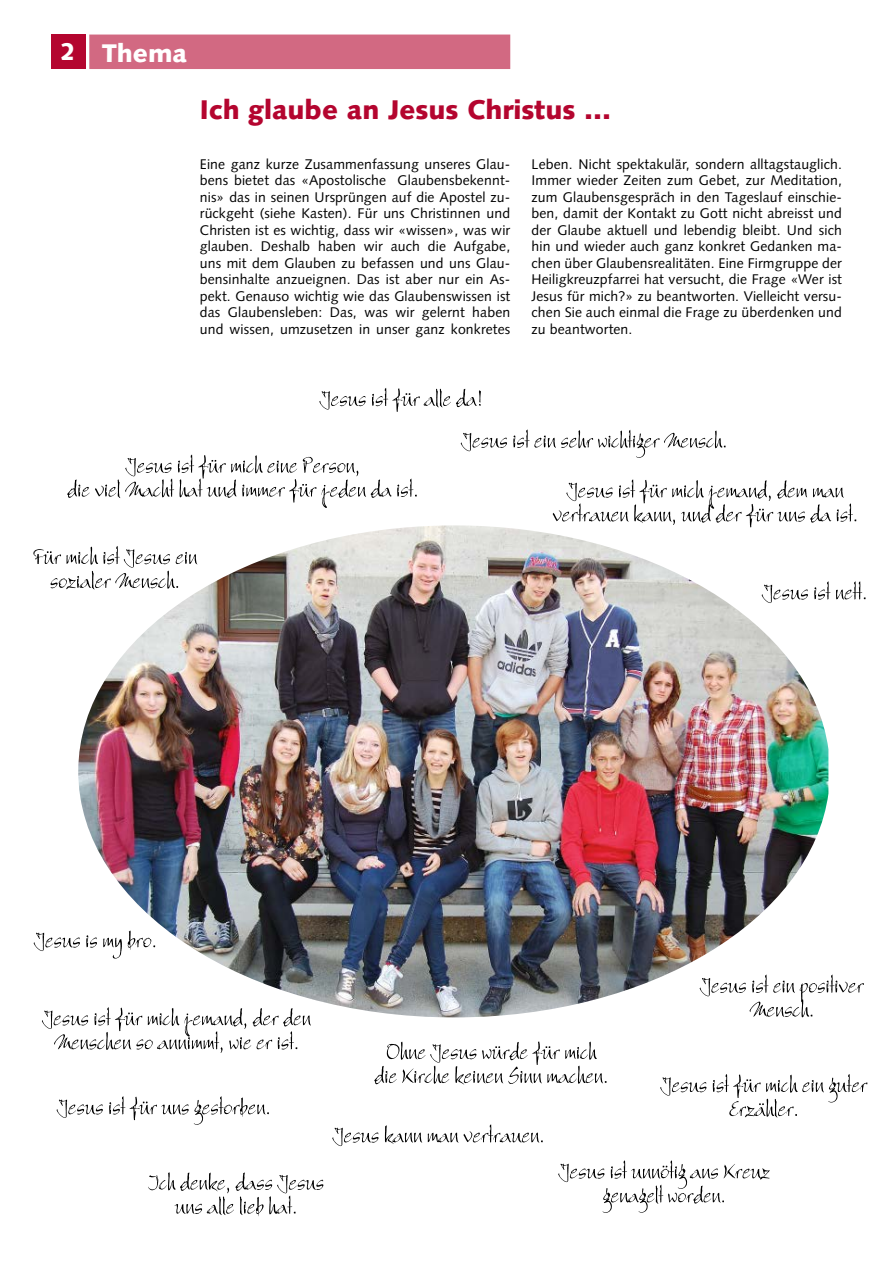
<style>
.page{position:relative;width:893px;height:1263px;background:#fff}
.page>*{position:absolute;margin:0;border:0;box-sizing:border-box;transform-origin:0 0}
.t1{font:900 27px "Syntax";color:#b4052f}
.t2{font:900 25.5px "Syntax";color:#fff}
.t3{font:14.1px/16.5px "Syntax";letter-spacing:.01em;color:#000;text-align:justify}
.s1{font-size:24px}
</style>
<div class="page">
<div style="left:51px;top:35px;width:34px;height:34px;background:#b4052f"></div>
<div style="left:89px;top:35px;width:421px;height:34px;background:#d26982"></div>
<img style="left:78px;top:525px;width:750px;height:492px">
<svg style="left:67px;top:454px;width:350px;height:54px"></svg>
<svg style="left:33px;top:546px;width:164px;height:43px"></svg>
<svg style="left:42px;top:1007px;width:269px;height:46px"></svg>
<svg style="left:34px;top:931px;width:121px;height:27px"></svg>
<svg style="left:374px;top:1041px;width:232px;height:44px"></svg>
<svg style="left:148px;top:1172px;width:175px;height:44px"></svg>
<svg style="left:553px;top:479px;width:303px;height:48px"></svg>
<svg style="left:700px;top:974px;width:164px;height:43px"></svg>
<svg style="left:660px;top:1074px;width:207px;height:43px"></svg>
<svg style="left:762px;top:581px;width:103px;height:22px"></svg>
<svg style="left:332px;top:1124px;width:211px;height:22px"></svg>
<svg style="left:319px;top:388px;width:162px;height:24px"></svg>
<svg style="left:57px;top:1096px;width:212px;height:29px"></svg>
<svg style="left:558px;top:1160px;width:212px;height:53px"></svg>
<svg style="left:461px;top:429px;width:265px;height:29px"></svg>
<h2 class="t2" style="left:60px;top:38px;width:128px"><span class="s1">2</span> Thema</h2>
<h1 class="t1" style="left:200px;top:93px;width:413px">Ich glaube an Jesus Christus …</h1>
<p class="t3" style="left:200px;top:155px;width:312px">Eine ganz kurze Zusammenfassung unseres Glau&shy;bens bietet das «Apostolische Glaubensbekennt&shy;nis» das in seinen Ursprüngen auf die Apostel zu&shy;rückgeht (siehe Kasten). Für uns Christinnen und Christen ist es wichtig, dass wir «wissen», was wir glauben. Deshalb haben wir auch die Aufgabe, uns mit dem Glauben zu befassen und uns Glau&shy;bensinhalte anzueignen. Das ist aber nur ein As&shy;pekt. Genauso wichtig wie das Glaubenswissen ist das Glaubensleben: Das, was wir gelernt haben und wissen, umzusetzen in unser ganz konkretes</p>
<p class="t3" style="left:531px;top:155px;width:312px">Leben. Nicht spektakulär, sondern alltagstauglich.<br>Immer wieder Zeiten zum Gebet, zur Meditation, zum Glaubensgespräch in den Tageslauf einschie&shy;ben, damit der Kontakt zu Gott nicht abreisst und der Glaube aktuell und lebendig bleibt. Und sich hin und wieder auch ganz konkret Gedanken ma&shy;chen über Glaubensrealitäten. Eine Firmgruppe der Heiligkreuzpfarrei hat versucht, die Frage «Wer ist Jesus für mich?» zu beantworten. Vielleicht versu&shy;chen Sie auch einmal die Frage zu überdenken und zu beantworten.</p>
</div>
